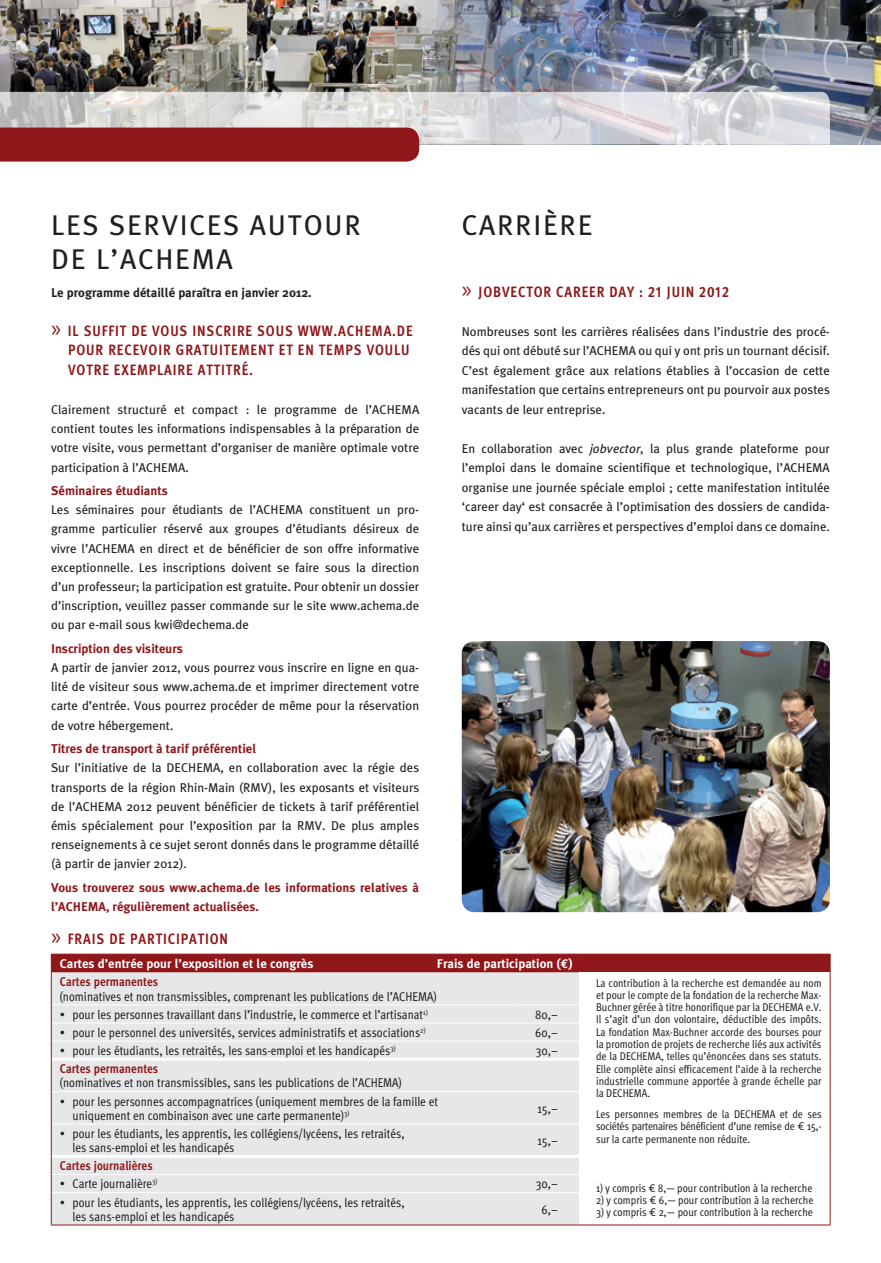
<style>
.page{position:relative;width:881px;height:1263px;background:#fff}
.page>*{position:absolute;margin:0;border:0;box-sizing:border-box;transform-origin:0 0}
.t1{font:28.5px/34.2px "Meta Plus";letter-spacing:.06em;color:#231f20}
.t2{font:700 condensed 15px/19.5px "Meta OT";letter-spacing:.06em;color:#8f171a}
.t3{font:12.75px/19.2px "Meta Plus";color:#231f20;text-align:justify}
.t4{font:condensed 12.75px/14.2px "Meta OT";color:#231f20}
.t5{font:700 12.75px/19.2px "Meta Plus";color:#8f171a}
.t6{font:700 12.75px "Meta Plus";color:#fff}
.t7{font:700 condensed 12.75px "Meta OT";color:#8f171a}
.t8{font:700 12.75px "Meta Plus";color:#231f20}
.t9{font:condensed 11.25px/12.3px "Meta OT";color:#231f20;text-align:justify}
.s1{font-family:"Myriad Pro";font-weight:400;font-stretch:normal;font-size:24px}
.s2{font-style:italic}
.s3{font-family:"Euro Mono"}
</style>
<div class="page">
<img style="left:0;top:0;width:880px;height:145px">
<svg style="left:0;top:92px;width:829px;height:70px;background:#cbaeb0"></svg>
<div style="left:52px;top:972px;width:526px;height:253px;background:#e6e7e9"></div>
<hr style="left:51px;top:1005px;width:464px;height:1px;background:#fff">
<hr style="left:515px;top:1005px;width:63px;height:1px;background:#fff">
<hr style="left:51px;top:1023px;width:464px;height:1px;background:#fff">
<hr style="left:515px;top:1023px;width:63px;height:1px;background:#fff">
<hr style="left:51px;top:1041px;width:464px;height:1px;background:#fff">
<hr style="left:515px;top:1041px;width:63px;height:1px;background:#fff">
<hr style="left:51px;top:1091px;width:464px;height:1px;background:#fff">
<hr style="left:515px;top:1091px;width:63px;height:1px;background:#fff">
<hr style="left:51px;top:1124px;width:464px;height:1px;background:#fff">
<hr style="left:515px;top:1124px;width:63px;height:1px;background:#fff">
<hr style="left:51px;top:1174px;width:464px;height:1px;background:#fff">
<hr style="left:515px;top:1174px;width:63px;height:1px;background:#fff">
<hr style="left:51px;top:1192px;width:464px;height:1px;background:#fff">
<hr style="left:515px;top:1192px;width:63px;height:1px;background:#fff">
<hr style="left:51px;top:1058px;width:464px;height:3px;background:#fff">
<hr style="left:515px;top:1058px;width:63px;height:3px;background:#fff">
<hr style="left:51px;top:1155px;width:464px;height:3px;background:#fff">
<hr style="left:515px;top:1155px;width:63px;height:3px;background:#fff">
<div style="left:51px;top:954px;width:779px;height:18px;background:#8f171a"></div>
<hr style="left:51px;top:972px;width:1px;height:33px;background:#8f171a">
<hr style="left:829px;top:972px;width:1px;height:33px;background:#8f171a">
<svg style="left:829px;top:1005px;width:1px;height:54px"></svg>
<hr style="left:829px;top:1059px;width:1px;height:33px;background:#8f171a">
<hr style="left:829px;top:1092px;width:1px;height:32px;background:#8f171a">
<hr style="left:829px;top:1124px;width:1px;height:32px;background:#8f171a">
<svg style="left:829px;top:1156px;width:1px;height:36px"></svg>
<hr style="left:829px;top:1192px;width:1px;height:33px;background:#8f171a">
<hr style="left:578px;top:1225px;width:252px;height:1px;background:#8f171a">
<svg style="left:51px;top:1005px;width:1px;height:54px"></svg>
<hr style="left:51px;top:1059px;width:1px;height:33px;background:#8f171a">
<hr style="left:51px;top:1092px;width:1px;height:32px;background:#8f171a">
<hr style="left:51px;top:1124px;width:1px;height:32px;background:#8f171a">
<svg style="left:51px;top:1156px;width:1px;height:36px"></svg>
<hr style="left:51px;top:1192px;width:1px;height:33px;background:#8f171a">
<hr style="left:51px;top:1225px;width:464px;height:1px;background:#8f171a">
<hr style="left:515px;top:1225px;width:63px;height:1px;background:#8f171a">
<img style="left:461px;top:641px;width:368px;height:271px">
<h1 class="t1" style="left:51px;top:208px;width:311px">LES SERVICES AUTOUR<br>DE L’ACHEMA</h1>
<h1 class="t1" style="left:461px;top:208px;width:132px">CARRIÈRE</h1>
<p class="t8" style="left:51px;top:285px;width:262px">Le programme détaillé paraîtra en janvier 2012.</p>
<p class="t2" style="left:68px;top:321px;width:346px;text-indent:-17px"><span class="s1">»</span> IL SUFFIT DE VOUS INSCRIRE SOUS WWW.ACHEMA.DE<br>POUR RECEVOIR GRATUITEMENT ET EN TEMPS VOULU<br>VOTRE EXEMPLAIRE ATTITRÉ.</p>
<p class="t3" style="left:51px;top:400px;width:369px">Clairement structuré et compact : le programme de l’ACHEMA contient toutes les informations indispensables à la préparation de votre visite, vous permettant d’organiser de manière optimale votre participation à l’ACHEMA.</p>
<p class="t5" style="left:51px;top:481px;width:118px">Séminaires étudiants</p>
<p class="t3" style="left:51px;top:500px;width:369px">Les séminaires pour étudiants de l’ACHEMA constituent un pro&shy;gramme particulier réservé aux groupes d’étudiants désireux de vivre l’ACHEMA en direct et de bénéficier de son offre informative exceptionnelle. Les inscriptions doivent se faire sous la direction d’un professeur; la participation est gratuite. Pour obtenir un dossier d’inscription, veuillez passer commande sur le site www.achema.de ou par e-mail sous kwi@dechema.de</p>
<p class="t5" style="left:51px;top:639px;width:133px">Inscription des visiteurs</p>
<p class="t3" style="left:51px;top:658px;width:369px">A partir de janvier 2012, vous pourrez vous inscrire en ligne en qua&shy;lité de visiteur sous www.achema.de et imprimer directement votre carte d’entrée. Vous pourrez procéder de même pour la réservation de votre hébergement.</p>
<p class="t5" style="left:51px;top:739px;width:207px">Titres de transport à tarif préférentiel</p>
<p class="t3" style="left:51px;top:758px;width:369px">Sur l’initiative de la DECHEMA, en collaboration avec la régie des transports de la région Rhin-Main (RMV), les exposants et visiteurs de l’ACHEMA 2012 peuvent bénéficier de tickets à tarif préférentiel émis spécialement pour l’exposition par la RMV. De plus amples renseignements à ce sujet seront donnés dans le programme détaillé (à partir de janvier 2012).</p>
<p class="t5" style="left:51px;top:878px;width:369px">Vous trouverez sous www.achema.de les informations relatives à l’ACHEMA, régulièrement actualisées.</p>
<p class="t2" style="left:461px;top:282px;width:269px"><span class="s1">»</span> JOBVECTOR CAREER DAY : 21 JUIN 2012</p>
<p class="t3" style="left:461px;top:322px;width:369px">Nombreuses sont les carrières réalisées dans l’industrie des procé&shy;dés qui ont débuté sur l’ACHEMA ou qui y ont pris un tournant décisif.<br>C’est également grâce aux relations établies à l’occasion de cette manifestation que certains entrepreneurs ont pu pourvoir aux postes vacants de leur entreprise.</p>
<p class="t3" style="left:461px;top:439px;width:369px">En collaboration avec <span class="s2">jobvector</span>, la plus grande plateforme pour l’emploi dans le domaine scientifique et technologique, l’ACHEMA organise une journée spéciale emploi ; cette manifestation intitulée ‘career day‘ est consacrée à l’optimisation des dossiers de candida&shy;ture ainsi qu’aux carrières et perspectives d’emploi dans ce domaine.</p>
<p class="t2" style="left:51px;top:929px;width:178px"><span class="s1">»</span> FRAIS DE PARTICIPATION</p>
<p class="t6" style="left:60px;top:956px;width:255px">Cartes d’entrée pour l’exposition et le congrès</p>
<p class="t6" style="left:437px;top:956px;width:137px">Frais de participation (<span class="s3">€</span>)</p>
<p class="t7" style="left:60px;top:974px;width:100px">CARTES PERMANENTES</p>
<p class="t4" style="left:60px;top:989px;width:378px">(nominatives et non transmissibles, comprenant les publications de l’ACHEMA)</p>
<p class="t4" style="left:60px;top:1007px;width:369px">• pour les personnes travaillant dans l’industrie, le commerce et l’artisanat<sup>1)</sup></p>
<p class="t4" style="left:535px;top:1007px;width:24px">80,–</p>
<p class="t4" style="left:60px;top:1025px;width:367px">• pour le personnel des universités, services administratifs et associations<sup>2)</sup></p>
<p class="t4" style="left:535px;top:1025px;width:24px">60,–</p>
<p class="t4" style="left:60px;top:1043px;width:337px">• pour les étudiants, les retraités, les sans-emploi et les handicapés<sup>3)</sup></p>
<p class="t4" style="left:535px;top:1043px;width:24px">30,–</p>
<p class="t7" style="left:60px;top:1060px;width:100px">CARTES PERMANENTES</p>
<p class="t4" style="left:60px;top:1075px;width:343px">(nominatives et non transmissibles, sans les publications de l’ACHEMA)</p>
<p class="t4" style="left:73px;top:1093px;width:367px;text-indent:-13px">• pour les personnes accompagnatrices (uniquement membres de la famille et uniquement en combinaison avec une carte permanente)<sup>3)</sup></p>
<p class="t4" style="left:537px;top:1100px;width:22px">15,–</p>
<p class="t4" style="left:73px;top:1126px;width:333px;text-indent:-13px">• pour les étudiants, les apprentis, les collégiens/lycéens, les retraités, les sans-emploi et les handicapés</p>
<p class="t4" style="left:537px;top:1133px;width:22px">15,–</p>
<p class="t7" style="left:60px;top:1158px;width:94px">CARTES JOURNALIÈRES</p>
<p class="t4" style="left:60px;top:1176px;width:99px">• Carte journalière<sup>3)</sup></p>
<p class="t4" style="left:535px;top:1176px;width:24px">30,–</p>
<p class="t4" style="left:73px;top:1194px;width:333px;text-indent:-13px">• pour les étudiants, les apprentis, les collégiens/lycéens, les retraités, les sans-emploi et les handicapés</p>
<p class="t4" style="left:541px;top:1201px;width:18px">6,–</p>
<p class="t9" style="left:595px;top:976px;width:227px">La contribution à la recherche est demandée au nom et pour le compte de la fondation de la recherche Max-Buchner gérée à titre honorifique par la DECHEMA e.V.<br>Il s’agit d’un don volontaire, déductible des impôts.<br>La fondation Max-Buchner accorde des bourses pour la promotion de projets de recherche liés aux activités de la DECHEMA, telles qu’énoncées dans ses statuts.<br>Elle complète ainsi efficacement l’aide à la recherche industrielle commune apportée à grande échelle par la DECHEMA.</p>
<p class="t9" style="left:595px;top:1107px;width:227px">Les personnes membres de la DECHEMA et de ses sociétés partenaires bénéficient d’une remise de € 15,- sur la carte permanente non réduite.</p>
<p class="t9" style="left:595px;top:1181px;width:218px">1) y compris € 8,— pour contribution à la recherche</p>
<p class="t9" style="left:595px;top:1193px;width:219px">2) y compris € 6,— pour contribution à la recherche</p>
<p class="t9" style="left:595px;top:1206px;width:218px">3) y compris € 2,— pour contribution à la recherche</p>
</div>
